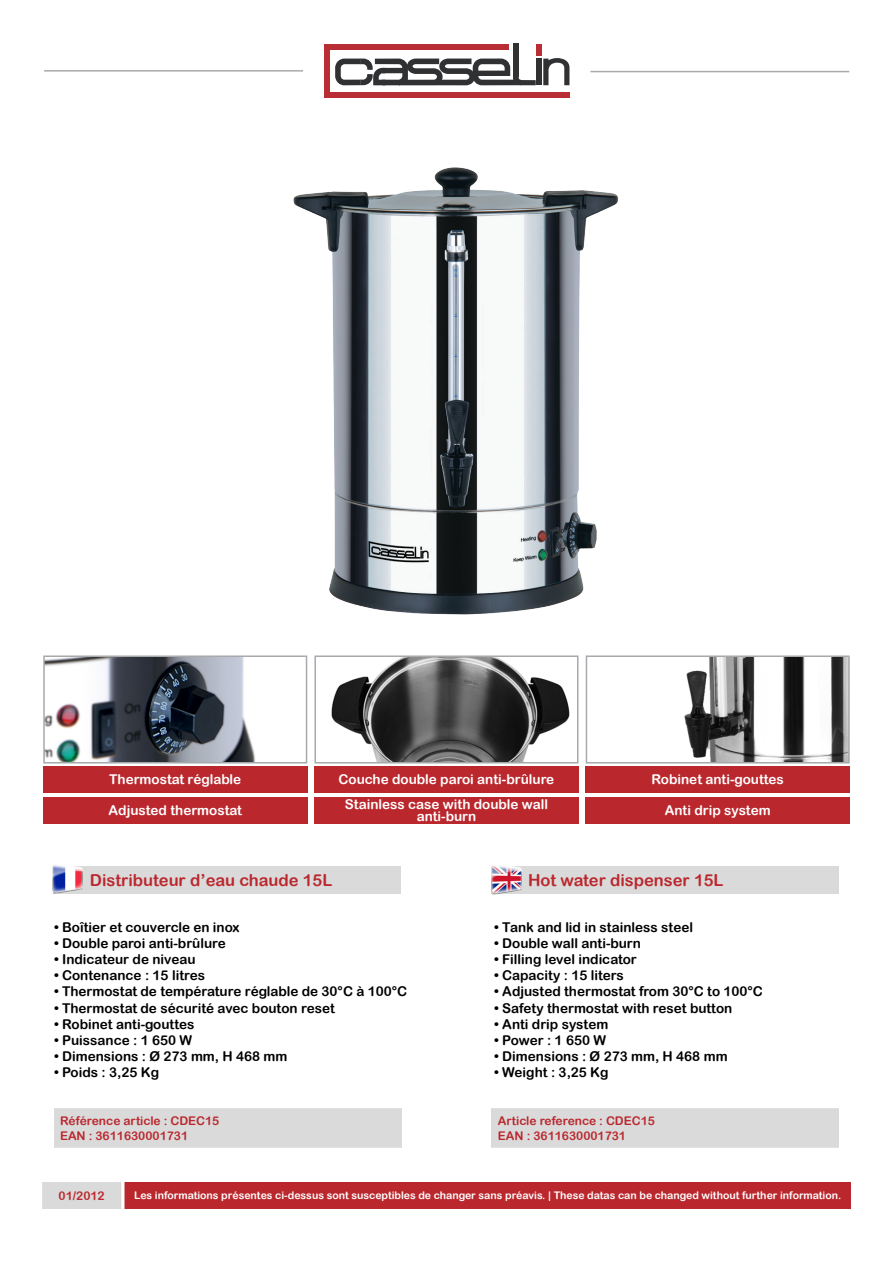
<style>
.page{position:relative;width:893px;height:1263px;background:#fff}
.page>*{position:absolute;margin:0;border:0;box-sizing:border-box;transform-origin:0 0}
.t1{font:900 54.3px "Walkway";color:#2f3133}
.t2{font:16.5px "Arial Rounded MT Bold";color:#ba282e}
.t3{font:13.5px "Arial Rounded MT Bold";color:#000}
.t4{font:13.5px "Arial Rounded MT Bold";color:#fff}
.t5{font:12px "Arial Rounded MT Bold";color:#ba282e}
.t6{font:10.5px "Arial Rounded MT Bold";color:#fff}
</style>
<div class="page">
<img style="left:42px;top:1182px;width:809px;height:27px">
<img style="left:491px;top:865px;width:33px;height:30px">
<img style="left:52px;top:865px;width:32px;height:29px">
<div style="left:43px;top:766px;width:264px;height:26px;background:#ba282e"></div>
<div style="left:43px;top:797px;width:264px;height:26px;background:#ba282e"></div>
<div style="left:314px;top:766px;width:264px;height:26px;background:#ba282e"></div>
<div style="left:314px;top:797px;width:264px;height:26px;background:#ba282e"></div>
<div style="left:586px;top:766px;width:264px;height:26px;background:#ba282e"></div>
<div style="left:586px;top:797px;width:264px;height:26px;background:#ba282e"></div>
<div style="left:324px;top:47px;width:5px;height:48px;background:#b92e35"></div>
<div style="left:324px;top:92px;width:246px;height:6px;background:#b92e35"></div>
<div style="left:324px;top:44px;width:184px;height:6px;background:#b92e35"></div>
<div style="left:536px;top:59px;width:6px;height:26px;background:#2f3133"></div>
<div style="left:513px;top:44px;width:5px;height:33px;background:#2f3133"></div>
<div style="left:523px;top:80px;width:13px;height:5px;background:#2f3133"></div>
<svg style="left:335px;top:59px;width:188px;height:26px"></svg>
<div style="left:536px;top:44px;width:6px;height:11px;background:#b92e35"></div>
<hr style="left:44px;top:70px;width:259px;height:2px;background:#a7a9ac">
<hr style="left:590px;top:71px;width:259px;height:1px;background:#a7a9ac">
<img style="left:293px;top:167px;width:326px;height:448px">
<img style="left:46px;top:658px;width:210px;height:102px">
<div style="left:43px;top:655px;width:264px;height:108px;border:2px solid #a7a9ac"></div>
<img style="left:331px;top:658px;width:239px;height:102px">
<div style="left:314px;top:655px;width:264px;height:108px;border:2px solid #a7a9ac"></div>
<img style="left:684px;top:658px;width:163px;height:102px">
<div style="left:586px;top:655px;width:264px;height:108px;border:2px solid #a7a9ac"></div>
<h1 class="t1" style="left:542px;top:38px;width:30px">n</h1>
<p class="t4" style="left:109px;top:771px;width:134px">Thermostat réglable</p>
<p class="t4" style="left:339px;top:771px;width:217px">Couche double paroi anti-brûlure</p>
<p class="t4" style="left:651px;top:771px;width:134px">Robinet anti-gouttes</p>
<p class="t4" style="left:665px;top:802px;width:108px">Anti drip system</p>
<p class="t4" style="left:345px;top:796px;width:205px">Stainless case with double wall</p>
<p class="t4" style="left:417px;top:808px;width:61px">anti-burn</p>
<p class="t4" style="left:109px;top:802px;width:135px">Adjusted thermostat</p>
<p class="t2" style="left:90px;top:870px;width:244px">Distributeur d’eau chaude 15L</p>
<p class="t2" style="left:528px;top:870px;width:197px">Hot water dispenser 15L</p>
<p class="t3" style="left:54px;top:919px;width:187px">• Boîtier et couvercle en inox</p>
<p class="t3" style="left:54px;top:935px;width:173px">• Double paroi anti-brûlure</p>
<p class="t3" style="left:54px;top:951px;width:143px">• Indicateur de niveau</p>
<p class="t3" style="left:54px;top:967px;width:153px">• Contenance : 15 litres</p>
<p class="t3" style="left:54px;top:983px;width:355px">• Thermostat de température réglable de 30°C à 100°C</p>
<p class="t3" style="left:54px;top:1000px;width:282px">• Thermostat de sécurité avec bouton reset</p>
<p class="t3" style="left:54px;top:1016px;width:142px">• Robinet anti-gouttes</p>
<p class="t3" style="left:54px;top:1032px;width:140px">• Puissance : 1 650 W</p>
<p class="t3" style="left:54px;top:1048px;width:235px">• Dimensions : Ø 273 mm, H 468 mm</p>
<p class="t3" style="left:54px;top:1064px;width:107px">• Poids : 3,25 Kg</p>
<p class="t5" style="left:60px;top:1114px;width:161px">Référence article : CDEC15</p>
<p class="t5" style="left:60px;top:1128px;width:130px">EAN : 3611630001731</p>
<p class="t3" style="left:494px;top:919px;width:200px">• Tank and lid in stainless steel</p>
<p class="t3" style="left:494px;top:935px;width:148px">• Double wall anti-burn</p>
<p class="t3" style="left:494px;top:951px;width:144px">• Filling level indicator</p>
<p class="t3" style="left:494px;top:967px;width:131px">• Capacity : 15 liters</p>
<p class="t3" style="left:494px;top:983px;width:270px">• Adjusted thermostat from 30°C to 100°C</p>
<p class="t3" style="left:494px;top:1000px;width:240px">• Safety thermostat with reset button</p>
<p class="t3" style="left:494px;top:1016px;width:116px">• Anti drip system</p>
<p class="t3" style="left:494px;top:1032px;width:113px">• Power : 1 650 W</p>
<p class="t3" style="left:494px;top:1048px;width:235px">• Dimensions : Ø 273 mm, H 468 mm</p>
<p class="t3" style="left:494px;top:1064px;width:116px">• Weight : 3,25 Kg</p>
<p class="t5" style="left:498px;top:1114px;width:159px">Article reference : CDEC15</p>
<p class="t5" style="left:498px;top:1128px;width:130px">EAN : 3611630001731</p>
<p class="t5" style="left:59px;top:1189px;width:48px">01/2012</p>
<p class="t6" style="left:134px;top:1189px;width:709px">Les informations présentes ci-dessus sont susceptibles de changer sans préavis. | These datas can be changed without further information.</p>
</div>
